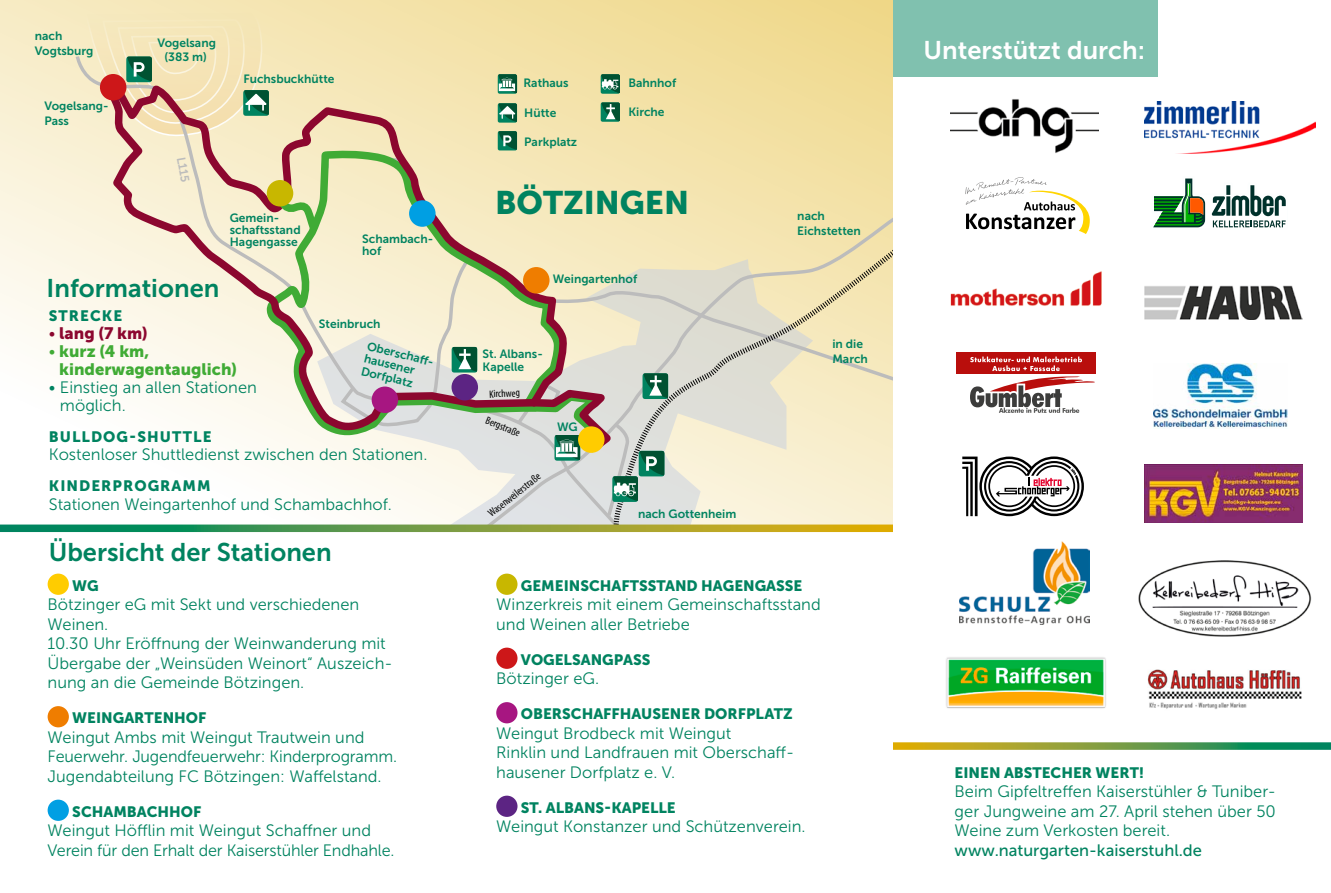
<style>
.page{position:relative;width:1331px;height:893px;background:#fff}
.page>*{position:absolute;margin:0;border:0;box-sizing:border-box;transform-origin:0 0}
.t1{font:32.4px "Museo Sans 900";color:#008360}
.t2{font:25.5px "Museo Sans 700";color:#008360}
.t3{font:25.5px "Museo Sans 700";color:#fff}
.t4{font:16.5px/19.5px "Museo Sans 300";color:#008360}
.t5{font:16.5px/18px "Museo Sans 900";color:#40ab35}
.t6{font:16.5px "Museo Sans 500";color:#008360}
.t7{font:16.5px "Museo Sans 900";color:#8c072f}
.t8{font:15px "Museo Sans 900";color:#008360}
.t9{font:15px "Museo Sans 900";letter-spacing:.07em;color:#008360}
.t10{font:12px/15px "Museo Sans 700";color:#008360}
.t11{font:12px "Museo Sans 700";color:#bcbcbc}
.t12{font:condensed 10.8px "Myriad Pro";color:#000}
.s1{font-family:"Museo Sans 300"}
</style>
<div class="page">
<svg style="left:0;top:0;width:893px;height:533px;background:#f5e7b9"></svg>
<svg style="left:649px;top:210px;width:244px;height:29px;background:#f3e3b0"></svg>
<svg style="left:74px;top:53px;width:575px;height:480px"></svg>
<svg style="left:612px;top:239px;width:281px;height:294px;background:#ebe3c8"></svg>
<svg style="left:104px;top:80px;width:462px;height:365px;background:#ece0c6"></svg>
<svg style="left:84px;top:11px;width:186px;height:127px;background:#e3d3af"></svg>
<svg style="left:368px;top:347px;width:300px;height:172px;background:#cfd1c9"></svg>
<svg style="left:498px;top:131px;width:19px;height:19px"></svg>
<svg style="left:498px;top:103px;width:20px;height:20px"></svg>
<svg style="left:498px;top:74px;width:19px;height:20px"></svg>
<svg style="left:601px;top:74px;width:19px;height:20px"></svg>
<svg style="left:601px;top:102px;width:19px;height:20px"></svg>
<div style="left:409px;top:200px;width:27px;height:27px;background:#009fe3;border-radius:50%"></div>
<div style="left:100px;top:74px;width:26px;height:26px;background:#cd1719;border-radius:50%"></div>
<div style="left:372px;top:387px;width:26px;height:26px;background:#a71681;border-radius:50%"></div>
<div style="left:451px;top:374px;width:27px;height:26px;background:#5c2483;border-radius:50%"></div>
<div style="left:523px;top:267px;width:26px;height:27px;background:#ef7d00;border-radius:50%"></div>
<div style="left:578px;top:426px;width:26px;height:27px;background:#fc0;border-radius:50%"></div>
<svg style="left:272px;top:150px;width:135px;height:156px;background:#dfe0b8"></svg>
<div style="left:267px;top:180px;width:26px;height:26px;background:#c8b700;border-radius:50%"></div>
<div style="left:48px;top:574px;width:21px;height:21px;background:#fc0;border-radius:50%"></div>
<div style="left:48px;top:706px;width:21px;height:21px;background:#ef7d00;border-radius:50%"></div>
<div style="left:48px;top:800px;width:21px;height:21px;background:#009fe3;border-radius:50%"></div>
<div style="left:496px;top:574px;width:21px;height:21px;background:#c8b700;border-radius:50%"></div>
<div style="left:496px;top:648px;width:21px;height:21px;background:#cd1719;border-radius:50%"></div>
<div style="left:496px;top:702px;width:21px;height:21px;background:#a71681;border-radius:50%"></div>
<div style="left:496px;top:796px;width:21px;height:21px;background:#5c2483;border-radius:50%"></div>
<div style="left:893px;top:0;width:265px;height:77px;background:#80c1af"></div>
<svg style="left:0;top:524px;width:893px;height:8px;background:#77a04a"></svg>
<svg style="left:893px;top:742px;width:438px;height:8px;background:#78a149"></svg>
<svg style="left:965px;top:177px;width:125px;height:57px"></svg>
<img style="left:959px;top:541px;width:130px;height:84px">
<svg style="left:1153px;top:178px;width:133px;height:50px"></svg>
<img style="left:1144px;top:102px;width:172px;height:51px">
<img style="left:950px;top:99px;width:148px;height:54px">
<img style="left:950px;top:271px;width:152px;height:35px">
<div style="left:956px;top:352px;width:140px;height:22px;background:#b90e0c"></div>
<svg style="left:970px;top:357px;width:125px;height:56px"></svg>
<img style="left:1153px;top:363px;width:134px;height:66px">
<img style="left:1144px;top:285px;width:159px;height:34px">
<img style="left:1138px;top:560px;width:174px;height:77px">
<img style="left:1144px;top:464px;width:158px;height:58px">
<img style="left:1147px;top:669px;width:155px;height:40px">
<img style="left:946px;top:657px;width:160px;height:52px">
<svg style="left:962px;top:456px;width:122px;height:60px"></svg>
<p class="t10" style="left:35px;top:28px;width:60px">nach<br>Vogtsburg</p>
<p class="t10" style="left:44px;top:98px;width:64px">Vogelsang-<br>Pass</p>
<p class="t10" style="left:157px;top:36px;width:60px;line-height:14px;text-align:center">Vogelsang (383 m)</p>
<p class="t10" style="left:243px;top:72px;width:93px">Fuchsbuckhütte</p>
<p class="t11" style="left:188px;top:156px;width:27px;rotate:80deg">L115</p>
<h2 class="t2" style="left:47px;top:274px;width:174px">Informationen</h2>
<p class="t10" style="left:230px;top:212px;width:72px;line-height:12px">Gemein&shy;schaftsstand<br>Hagengasse</p>
<p class="t10" style="left:362px;top:233px;width:71px;line-height:12px">Schambach&shy;hof</p>
<p class="t9" style="left:49px;top:308px;width:75px">STRECKE</p>
<p class="t7" style="left:49px;top:324px;width:100px"><span class="s1">•</span> lang (7 km)</p>
<p class="t5" style="left:59px;top:343px;width:179px;text-indent:-10px"><span class="s1">•</span> kurz (4 km, kinderwagentauglich)</p>
<p class="t4" style="left:60px;top:379px;width:198px;line-height:18px;text-indent:-11px">• Einstieg an allen Stationen möglich.</p>
<p class="t9" style="left:49px;top:428px;width:164px">BULLDOG-SHUTTLE</p>
<p class="t4" style="left:49px;top:445px;width:380px">Kostenloser Shuttledienst zwischen den Stationen.</p>
<p class="t9" style="left:49px;top:477px;width:163px">KINDERPROGRAMM</p>
<p class="t4" style="left:49px;top:495px;width:345px">Stationen Weingartenhof und Schambachhof.</p>
<p class="t10" style="left:319px;top:317px;width:63px">Steinbruch</p>
<p class="t10" style="left:369px;top:339px;width:70px;line-height:12.8px;rotate:14deg">Oberschaff - hausener<br>Dorfplatz</p>
<h2 class="t2" style="left:49px;top:538px;width:285px">Übersicht der Stationen</h2>
<p class="t8" style="left:72px;top:577px;width:28px">WG</p>
<p class="t4" style="left:48px;top:595px;width:346px">Bötzinger eG mit Sekt und verschiedenen Weinen.<br>10.30 Uhr Eröffnung der Weinwanderung mit Übergabe der „Weinsüden Weinort“ Auszeich&shy;nung an die Gemeinde Bötzingen.</p>
<p class="t8" style="left:72px;top:709px;width:136px">WEINGARTENHOF</p>
<p class="t4" style="left:48px;top:727px;width:351px">Weingut Ambs mit Weingut Trautwein und<br>Feuerwehr. Jugendfeuerwehr: Kinderprogramm.<br>Jugendabteilung FC Bötzingen: Waffelstand.</p>
<p class="t8" style="left:72px;top:803px;width:131px">SCHAMBACHHOF</p>
<p class="t4" style="left:48px;top:821px;width:348px">Weingut Höfflin mit Weingut Schaffner und<br>Verein für den Erhalt der Kaiserstühler Endhahle.</p>
<p class="t10" style="left:523px;top:76px;width:47px">Rathaus</p>
<p class="t10" style="left:628px;top:76px;width:49px">Bahnhof</p>
<p class="t10" style="left:628px;top:104px;width:38px">Kirche</p>
<p class="t10" style="left:524px;top:105px;width:34px">Hütte</p>
<p class="t10" style="left:524px;top:134px;width:55px">Parkplatz</p>
<h1 class="t1" style="left:495px;top:184px;width:195px">BÖTZINGEN</h1>
<p class="t10" style="left:553px;top:272px;width:86px">Weingartenhof</p>
<p class="t10" style="left:483px;top:347px;width:60px;line-height:13.5px">St. Albans-<br>Kapelle</p>
<p class="t12" style="left:489px;top:388px;width:32px;rotate:-3deg">Kirchweg</p>
<p class="t12" style="left:489px;top:414px;width:38px;rotate:22deg">Bergstraße</p>
<p class="t12" style="left:485px;top:509px;width:65px;rotate:-38deg">Wasenweilerstraße</p>
<p class="t10" style="left:557px;top:419px;width:22px">WG</p>
<p class="t10" style="left:638px;top:506px;width:100px">nach Gottenheim</p>
<p class="t10" style="left:797px;top:209px;width:65px">nach<br>Eichstetten</p>
<p class="t10" style="left:832px;top:336px;width:37px">in die<br>March</p>
<p class="t8" style="left:521px;top:577px;width:283px">GEMEINSCHAFTSSTAND HAGENGASSE</p>
<p class="t4" style="left:496px;top:595px;width:326px">Winzerkreis mit einem Gemeinschaftsstand und Weinen aller Betriebe</p>
<p class="t8" style="left:521px;top:651px;width:131px">VOGELSANGPASS</p>
<p class="t4" style="left:496px;top:669px;width:104px">Bötzinger eG.</p>
<p class="t8" style="left:521px;top:705px;width:273px">OBERSCHAFFHAUSENER DORFPLATZ</p>
<p class="t4" style="left:496px;top:723px;width:300px">Weingut Brodbeck mit Weingut<br>Rinklin und Landfrauen mit Oberschaff&shy;hausener Dorfplatz e. V.</p>
<p class="t8" style="left:521px;top:799px;width:156px">ST. ALBANS-KAPELLE</p>
<p class="t4" style="left:496px;top:817px;width:311px">Weingut Konstanzer und Schützenverein.</p>
<h2 class="t3" style="left:924px;top:36px;width:223px">Unterstützt durch:</h2>
<p class="t8" style="left:955px;top:764px;width:191px">EINEN ABSTECHER WERT!</p>
<p class="t4" style="left:955px;top:782px;width:323px;text-align:justify">Beim Gipfeltreffen Kaiserstühler &amp; Tuniber&shy;ger Jungweine am 27. April stehen über 50<br>Weine zum Verkosten bereit.</p>
<p class="t6" style="left:955px;top:841px;width:249px">www.naturgarten-kaiserstuhl.de</p>
</div>
